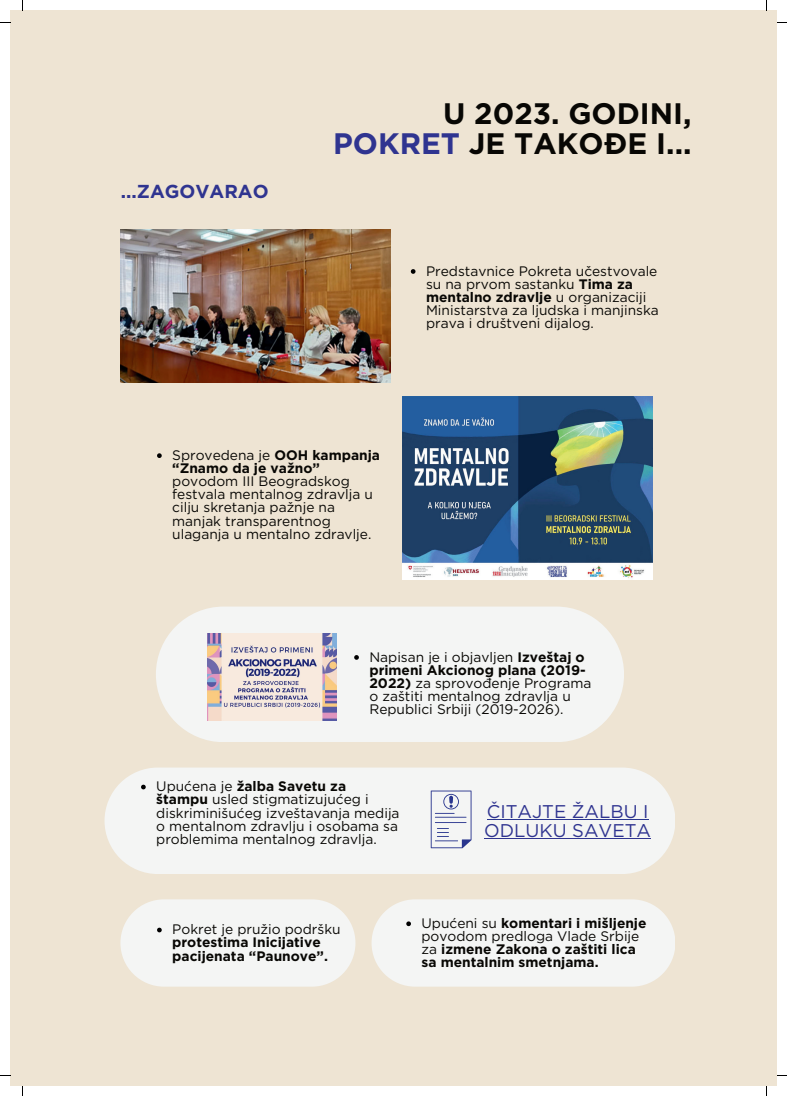
<style>
.page{position:relative;width:787px;height:1096px;background:#fff}
.page>*{position:absolute;margin:0;border:0;box-sizing:border-box;transform-origin:0 0}
.t1{font:700 29.62px/30px "Gotham";color:#080704;text-align:right}
.t2{font:700 18.75px "Gotham";color:#2f3490}
.t3{font:18.38px/18.8px "Gotham";color:#2f3490}
.t4{font:13.75px/13.1px "Gotham";color:#080704}
.t5{font:700 13.75px/13.1px "Gotham";color:#080704}
.s1{color:#2f3490}
.s2{font-weight:700}
.s3{font-weight:400}
</style>
<div class="page">
<div style="left:10px;top:10px;width:767px;height:1076px;background:#eee4d3"></div>
<div style="left:105px;top:767px;width:570px;height:106px;background:#f4f5f4"></div>
<svg style="left:431px;top:790px;width:40px;height:58px;background:#d3d6e3"></svg>
<img style="left:120px;top:230px;width:270px;height:153px">
<div style="left:156px;top:606px;width:468px;height:136px;background:#f4f5f4;border-radius:68px"></div>
<img style="left:207px;top:633px;width:130px;height:87px">
<svg style="left:354px;top:655px;width:5px;height:4px"></svg>
<svg style="left:141px;top:784px;width:5px;height:5px"></svg>
<div style="left:120px;top:899px;width:235px;height:87px;background:#f4f5f4;border-radius:44px"></div>
<svg style="left:157px;top:927px;width:5px;height:5px"></svg>
<hr style="left:487px;top:818px;width:161px;height:1px;background:#29368e">
<hr style="left:484px;top:837px;width:167px;height:1px;background:#2f3490">
<svg style="left:411px;top:269px;width:4px;height:5px"></svg>
<img style="left:402px;top:396px;width:251px;height:184px">
<svg style="left:157px;top:453px;width:5px;height:5px"></svg>
<div style="left:372px;top:899px;width:303px;height:87px;background:#f4f5f4;border-radius:44px"></div>
<svg style="left:406px;top:921px;width:5px;height:5px"></svg>
<h2 class="t2" style="left:121px;top:179px;width:149px">...ZAGOVARAO</h2>
<h1 class="t1" style="left:333px;top:98px;width:360px">U 2023. GODINI,<br><span class="s1">POKRET</span> JE TAKOĐE I...</h1>
<p class="t4" style="left:426px;top:264px;width:234px">Predstavnice Pokreta učestvovale su na prvom sastanku <span class="s2">Tima za mentalno zdravlje</span> u organizaciji<br>Ministarstva za ljudska i manjinska prava i društveni dijalog.</p>
<p class="t5" style="left:172px;top:448px;width:209px"><span class="s3">Sprovedena je</span> OOH kampanja “Znamo da je važno”</p>
<p class="t4" style="left:172px;top:474px;width:202px">povodom III Beogradskog festvala mentalnog zdravlja u cilju skretanja pažnje na manjak transparentnog ulaganja u mentalno zdravlje.</p>
<p class="t4" style="left:369px;top:650px;width:223px">Napisan je i objavljen <span class="s2">Izveštaj o primeni Akcionog plana (2019-<br>2022)</span> za sprovođenje Programa o zaštiti mentalnog zdravlja u<br>Republici Srbiji (2019-2026).</p>
<p class="t4" style="left:156px;top:779px;width:245px">Upućena je <span class="s2">žalba Savetu za štampu</span> usled stigmatizujućeg i diskriminišućeg izveštavanja medija o mentalnom zdravlju i osobama sa problemima mentalnog zdravlja.</p>
<h3 class="t3" style="left:484px;top:801px;width:168px">ČITAJTE ŽALBU I<br>ODLUKU SAVETA</h3>
<p class="t4" style="left:172px;top:922px;width:170px">Pokret je pružio podršku</p>
<p class="t5" style="left:172px;top:935px;width:157px">protestima Inicijative pacijenata “Paunove”.</p>
<p class="t5" style="left:421px;top:916px;width:227px"><span class="s3">Upućeni su</span> komentari i mišljenje <span class="s3">povodom predloga Vlade Srbije za</span> izmene Zakona o zaštiti lica sa mentalnim smetnjama.</p>
</div>
